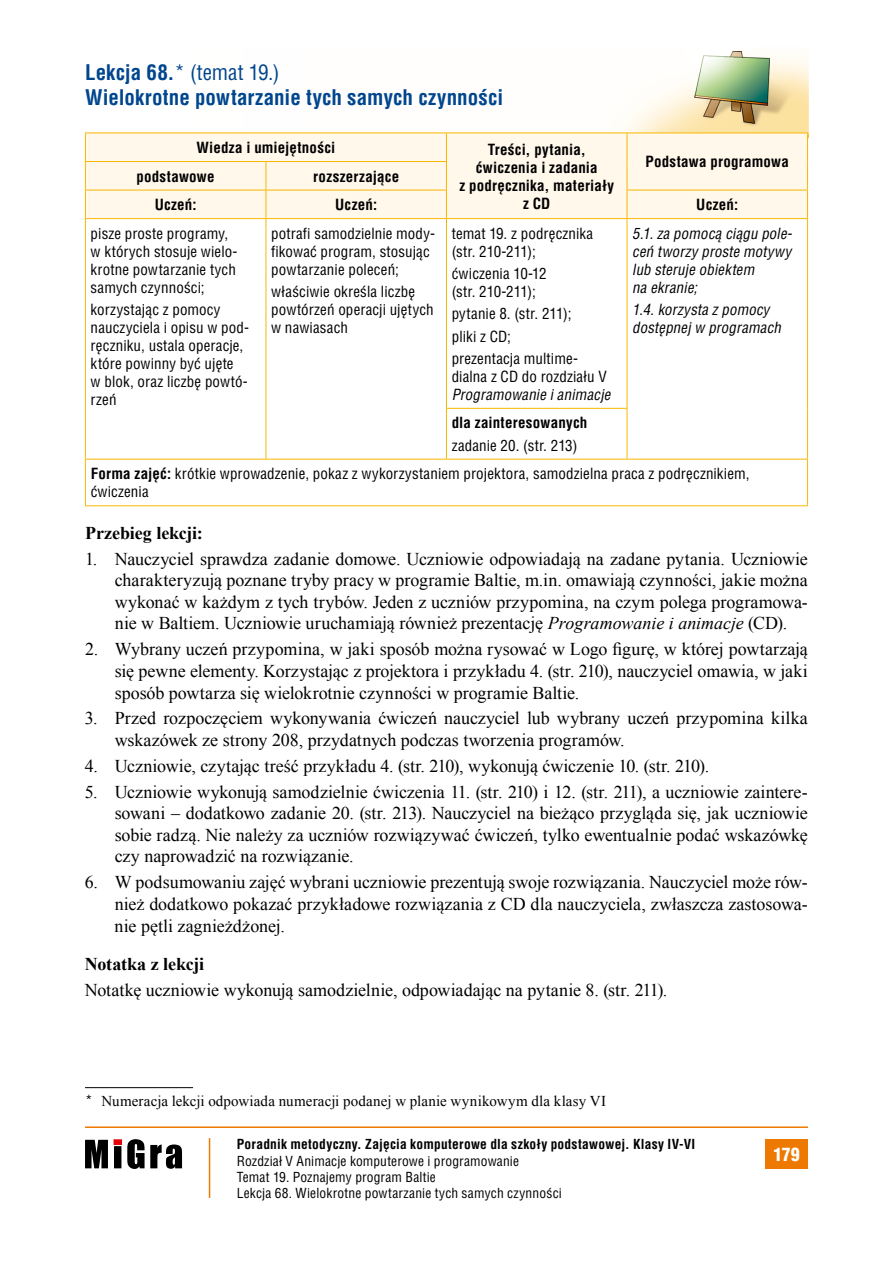
<style>
.page{position:relative;width:893px;height:1263px;background:#fff}
.page>*{position:absolute;margin:0;border:0;box-sizing:border-box;transform-origin:0 0}
.t1{font:700 21px/25.2px "Switzerland Condensed";letter-spacing:.005em;color:#00468e}
.t2{font:18px/21.6px "Times New Roman";letter-spacing:-.005em;color:#000;text-align:justify}
.t3{font:700 18px "Times New Roman";letter-spacing:-.005em;color:#000}
.t4{font:900 18px "Switzerland Cond";color:#fff}
.t5{font:15px/18px "Switzerland Condensed";letter-spacing:.01em;color:#000}
.t6{font:700 15px/18px "Switzerland Condensed";letter-spacing:.015em;color:#000;text-align:center}
.t7{font:italic 15px/18px "Switzerland Condensed";letter-spacing:.01em;color:#000}
.t8{font:15px "Times New Roman";letter-spacing:.01em;color:#000}
.t9{font:13.5px/16.2px "Switzerland Condensed";letter-spacing:.015em;color:#000}
.t10{font:700 13.5px "Switzerland Condensed";letter-spacing:.02em;color:#000}
.s1{font-weight:400}
.s2{font-weight:700}
.s3{font-style:italic}
.s4{font-family:"Switzerland Condensed"}
</style>
<div class="page">
<img style="left:85px;top:51px;width:724px;height:87px">
<svg style="left:85px;top:1139px;width:97px;height:30px"></svg>
<hr style="left:85px;top:1126px;width:723px;height:2px;background:#ee7900">
<hr style="left:209px;top:1138px;width:1px;height:60px;background:#ee7900">
<div style="left:765px;top:1139px;width:43px;height:30px;background:#ee7900"></div>
<div style="left:86px;top:134px;width:721px;height:84px;background:#fff8eb"></div>
<hr style="left:85px;top:133px;width:181px;height:1px;background:#f9b700">
<hr style="left:266px;top:133px;width:180px;height:1px;background:#f9b700">
<hr style="left:446px;top:133px;width:181px;height:1px;background:#f9b700">
<hr style="left:627px;top:133px;width:181px;height:1px;background:#f9b700">
<hr style="left:85px;top:161px;width:181px;height:1px;background:#f9b700">
<hr style="left:266px;top:161px;width:181px;height:1px;background:#f9b700">
<hr style="left:85px;top:190px;width:181px;height:1px;background:#f9b700">
<svg style="left:85px;top:133px;width:1px;height:85px"></svg>
<hr style="left:266px;top:190px;width:181px;height:1px;background:#f9b700">
<svg style="left:266px;top:162px;width:1px;height:56px"></svg>
<svg style="left:446px;top:133px;width:1px;height:85px"></svg>
<hr style="left:627px;top:190px;width:181px;height:1px;background:#f9b700">
<svg style="left:627px;top:133px;width:1px;height:85px"></svg>
<svg style="left:807px;top:133px;width:1px;height:85px"></svg>
<hr style="left:85px;top:218px;width:181px;height:1px;background:#f9b700">
<hr style="left:85px;top:219px;width:1px;height:189px;background:#f9b700">
<hr style="left:266px;top:218px;width:180px;height:1px;background:#f9b700">
<hr style="left:266px;top:219px;width:1px;height:189px;background:#f9b700">
<hr style="left:85px;top:408px;width:1px;height:51px;background:#f9b700">
<hr style="left:266px;top:408px;width:1px;height:51px;background:#f9b700">
<hr style="left:446px;top:218px;width:181px;height:1px;background:#f9b700">
<hr style="left:446px;top:219px;width:1px;height:189px;background:#f9b700">
<hr style="left:627px;top:218px;width:181px;height:1px;background:#f9b700">
<hr style="left:627px;top:219px;width:1px;height:189px;background:#f9b700">
<hr style="left:807px;top:219px;width:1px;height:189px;background:#f9b700">
<hr style="left:807px;top:408px;width:1px;height:51px;background:#f9b700">
<hr style="left:446px;top:408px;width:181px;height:1px;background:#f9b700">
<hr style="left:446px;top:409px;width:1px;height:50px;background:#f9b700">
<hr style="left:627px;top:409px;width:1px;height:50px;background:#f9b700">
<hr style="left:85px;top:459px;width:181px;height:1px;background:#f9b700">
<hr style="left:85px;top:459px;width:1px;height:46px;background:#f9b700">
<hr style="left:266px;top:459px;width:180px;height:1px;background:#f9b700">
<hr style="left:446px;top:459px;width:181px;height:1px;background:#f9b700">
<hr style="left:627px;top:459px;width:181px;height:1px;background:#f9b700">
<hr style="left:807px;top:459px;width:1px;height:46px;background:#f9b700">
<hr style="left:85px;top:505px;width:181px;height:1px;background:#f9b700">
<hr style="left:266px;top:505px;width:180px;height:1px;background:#f9b700">
<hr style="left:446px;top:505px;width:181px;height:1px;background:#f9b700">
<hr style="left:627px;top:505px;width:181px;height:1px;background:#f9b700">
<hr style="left:85px;top:1087px;width:108px;height:1px;background:#000">
<p class="t1" style="left:85px;top:60px;width:420px">Lekcja 68.<span class="s1">* (temat 19.)<br></span>Wielokrotne powtarzanie tych samych czynności</p>
<p class="t6" style="left:197px;top:138px;width:140px">Wiedza i umiejętności</p>
<p class="t6" style="left:459px;top:140px;width:156px">Treści, pytania, ćwiczenia i zadania<br>z podręcznika, materiały z CD</p>
<p class="t6" style="left:645px;top:153px;width:145px">Podstawa programowa</p>
<p class="t6" style="left:137px;top:167px;width:80px">podstawowe</p>
<p class="t6" style="left:313px;top:167px;width:88px">rozszerzające</p>
<p class="t6" style="left:155px;top:196px;width:43px">Uczeń:</p>
<p class="t6" style="left:335px;top:196px;width:43px">Uczeń:</p>
<p class="t6" style="left:696px;top:196px;width:43px">Uczeń:</p>
<p class="t5" style="left:91px;top:224px;width:148px">pisze proste programy, w których stosuje wielo&shy;krotne powtarzanie tych samych czynności;</p>
<p class="t5" style="left:91px;top:301px;width:160px">korzystając z pomocy nauczyciela i opisu w pod&shy;ręczniku, ustala operacje, które powinny być ujęte<br>w blok, oraz liczbę powtó&shy;rzeń</p>
<p class="t7" style="left:632px;top:224px;width:161px">5.1. za pomocą ciągu pole&shy;ceń tworzy proste motywy lub steruje obiektem<br>na ekranie;</p>
<p class="t7" style="left:632px;top:301px;width:150px">1.4. korzysta z pomocy dostępnej w programach</p>
<p class="t5" style="left:271px;top:224px;width:165px">potrafi samodzielnie mody&shy;fikować program, stosując powtarzanie poleceń;</p>
<p class="t5" style="left:271px;top:283px;width:164px">właściwie określa liczbę powtórzeń operacji ujętych w nawiasach</p>
<p class="t5" style="left:452px;top:224px;width:143px">temat 19. z podręcznika (str. 210-211);</p>
<p class="t5" style="left:452px;top:265px;width:96px">ćwiczenia 10-12 (str. 210-211);</p>
<p class="t5" style="left:452px;top:303px;width:128px;line-height:22.2px">pytanie 8. (str. 211); pliki z CD; prezentacja multime-</p>
<p class="t5" style="left:452px;top:367px;width:157px">dialna z CD do rozdziału V</p>
<p class="t7" style="left:452px;top:385px;width:160px">Programowanie i animacje</p>
<p class="t6" style="left:452px;top:414px;width:137px">dla zainteresowanych</p>
<p class="t5" style="left:91px;top:431px;width:660px;line-height:28.7px;text-indent:361px">zadanie 20. (str. 213)<br><span class="s2">Forma zajęć:</span> krótkie wprowadzenie, pokaz z wykorzystaniem projektora, samodzielna praca z podręcznikiem,</p>
<p class="t5" style="left:91px;top:483px;width:60px">ćwiczenia</p>
<p class="t3" style="left:85px;top:520px;width:119px">Przebieg lekcji:</p>
<p class="t2" style="left:115px;top:547px;width:695px;text-indent:-30px">1. Nauczyciel sprawdza zadanie domowe. Uczniowie odpowiadają na zadane pytania. Uczniowie charakteryzują poznane tryby pracy w programie Baltie, m.in. omawiają czynności, jakie można wykonać w każdym z tych trybów. Jeden z uczniów przypomina, na czym polega programowa&shy;nie w Baltiem. Uczniowie uruchamiają również prezentację <span class="s3">Programowanie i animacje</span> (CD).</p>
<p class="t2" style="left:115px;top:638px;width:695px;text-indent:-30px">2. Wybrany uczeń przypomina, w jaki sposób można rysować w Logo figurę, w której powtarzają się pewne elementy. Korzystając z projektora i przykładu 4. (str. 210), nauczyciel omawia, w jaki sposób powtarza się wielokrotnie czynności w programie Baltie.</p>
<p class="t2" style="left:115px;top:707px;width:695px;text-indent:-30px">3. Przed rozpoczęciem wykonywania ćwiczeń nauczyciel lub wybrany uczeń przypomina kilka wskazówek ze strony 208, przydatnych podczas tworzenia programów.</p>
<p class="t2" style="left:85px;top:755px;width:626px">4. Uczniowie, czytając treść przykładu 4. (str. 210), wykonują ćwiczenie 10. (str. 210).</p>
<p class="t2" style="left:115px;top:780px;width:695px;text-indent:-30px">5. Uczniowie wykonują samodzielnie ćwiczenia 11. (str. 210) i 12. (str. 211), a uczniowie zaintere&shy;sowani – dodatkowo zadanie 20. (str. 213). Nauczyciel na bieżąco przygląda się, jak uczniowie sobie radzą. Nie należy za uczniów rozwiązywać ćwiczeń, tylko ewentualnie podać wskazówkę czy naprowadzić na rozwiązanie.</p>
<p class="t2" style="left:115px;top:871px;width:695px;text-indent:-30px">6. W podsumowaniu zajęć wybrani uczniowie prezentują swoje rozwiązania. Nauczyciel może rów&shy;nież dodatkowo pokazać przykładowe rozwiązania z CD dla nauczyciela, zwłaszcza zastosowa&shy;nie pętli zagnieżdżonej.</p>
<p class="t3" style="left:85px;top:952px;width:121px">Notatka z lekcji</p>
<p class="t2" style="left:85px;top:979px;width:584px">Notatkę uczniowie wykonują samodzielnie, odpowiadając na pytanie 8. (str. 211).</p>
<p class="t8" style="left:85px;top:1090px;width:523px"><span class="s4">*</span> Numeracja lekcji odpowiada numeracji podanej w planie wynikowym dla klasy VI</p>
<p class="t10" style="left:237px;top:1136px;width:460px">Poradnik metodyczny. Zajęcia komputerowe dla szkoły podstawowej. Klasy IV-VI</p>
<p class="t9" style="left:237px;top:1152px;width:284px">Rozdział V Animacje komputerowe i programowanie<br>Temat 19. Poznajemy program Baltie</p>
<p class="t9" style="left:237px;top:1185px;width:327px">Lekcja 68. Wielokrotne powtarzanie tych samych czynności</p>
<p class="t4" style="left:774px;top:1143px;width:28px">179</p>
</div>
